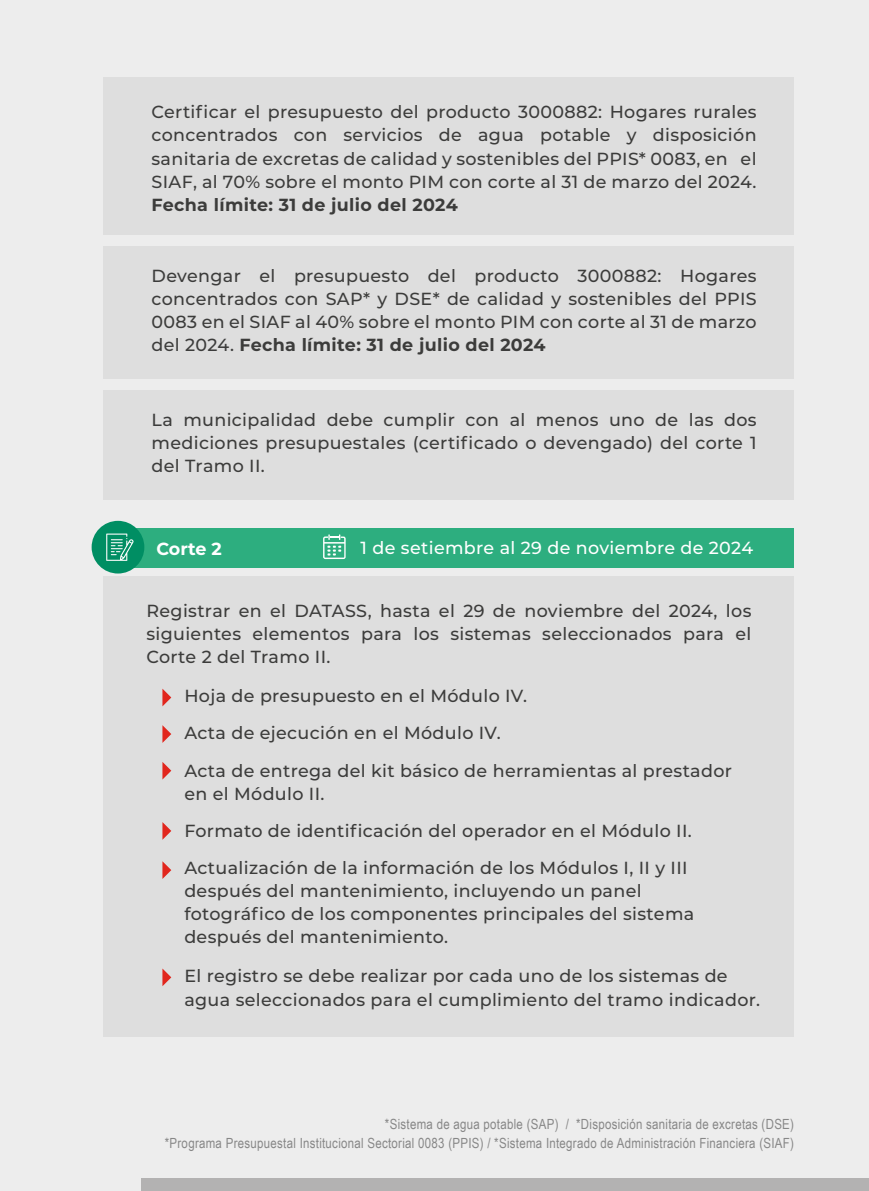
<style>
.page{position:relative;width:869px;height:1191px;background:#fff}
.page>*{position:absolute;margin:0;border:0;box-sizing:border-box;transform-origin:0 0}
.t1{font:500 17.5px/23.1px "Montserrat";letter-spacing:.02em;color:#3c3c3b;text-align:justify}
.t2{font:500 17.5px "Montserrat";letter-spacing:.02em;color:#fff}
.t3{font:700 17.5px "Montserrat";letter-spacing:.02em;color:#3c3c3b}
.t4{font:700 17.5px "Montserrat";letter-spacing:-.01em;color:#fff}
.t5{font:14px/19.6px "Arial Narrow";letter-spacing:.02em;color:#878787;text-align:right}
.s1{font-weight:700}
</style>
<div class="page">
<div style="left:0;top:0;width:868px;height:1191px;background:#ededed"></div>
<div style="left:104px;top:576px;width:689px;height:460px;background:#dedede"></div>
<svg style="left:162px;top:688px;width:9px;height:18px"></svg>
<svg style="left:162px;top:725px;width:9px;height:18px"></svg>
<svg style="left:162px;top:762px;width:9px;height:17px"></svg>
<svg style="left:162px;top:822px;width:9px;height:17px"></svg>
<svg style="left:162px;top:861px;width:9px;height:18px"></svg>
<svg style="left:162px;top:968px;width:9px;height:18px"></svg>
<div style="left:104px;top:78px;width:689px;height:157px;background:#dedede"></div>
<div style="left:104px;top:246px;width:689px;height:133px;background:#dedede"></div>
<div style="left:104px;top:390px;width:689px;height:110px;background:#dedede"></div>
<div style="left:141px;top:1178px;width:727px;height:13px;background:#b3b2b2"></div>
<div style="left:104px;top:528px;width:689px;height:40px;background:#2dae7f"></div>
<svg style="left:323px;top:534px;width:22px;height:25px"></svg>
<div style="left:92px;top:521px;width:52px;height:52px;background:#008e63;border-radius:50%"></div>
<svg style="left:106px;top:533px;width:27px;height:28px"></svg>
<p class="t1" style="left:151px;top:100px;width:606px">Certificar el presupuesto del producto 3000882: Hogares rurales concentrados con servicios de agua potable y disposición sanitaria de excretas de calidad y sostenibles del PPIS* 0083, en el SIAF, al 70% sobre el monto PIM con corte al 31 de marzo del 2024.</p>
<p class="t3" style="left:151px;top:192px;width:307px">Fecha límite: 31 de julio del 2024</p>
<p class="t1" style="left:151px;top:263px;width:606px">Devengar el presupuesto del producto 3000882: Hogares concentrados con SAP* y DSE* de calidad y sostenibles del PPIS 0083 en el SIAF al 40% sobre el monto PIM con corte al 31 de marzo del 2024. <span class="s1">Fecha límite: 31 de julio del 2024</span></p>
<p class="t1" style="left:151px;top:407px;width:606px">La municipalidad debe cumplir con al menos uno de las dos mediciones presupuestales (certificado o devengado) del corte 1 del Tramo II.</p>
<p class="t4" style="left:156px;top:536px;width:67px">Corte 2</p>
<p class="t2" style="left:360px;top:535px;width:394px">1 de setiembre al 29 de noviembre de 2024</p>
<p class="t1" style="left:146px;top:598px;width:606px">Registrar en el DATASS, hasta el 29 de noviembre del 2024, los siguientes elementos para los sistemas seleccionados para el Corte 2 del Tramo II.</p>
<p class="t1" style="left:184px;top:677px;width:549px;line-height:37.1px;text-align:left">Hoja de presupuesto en el Módulo IV.<br>Acta de ejecución en el Módulo IV.<br>Acta de entrega del kit básico de herramientas al prestador</p>
<p class="t1" style="left:184px;top:774px;width:508px;line-height:37.1px;text-align:left">en el Módulo II.<br>Formato de identificación del operador en el Módulo II.<br>Actualización de la información de los Módulos I, II y III</p>
<p class="t1" style="left:184px;top:878px;width:511px;text-align:left">después del mantenimiento, incluyendo un panel fotográfico de los componentes principales del sistema después del mantenimiento.</p>
<p class="t1" style="left:184px;top:964px;width:577px">El registro se debe realizar por cada uno de los sistemas de agua seleccionados para el cumplimiento del tramo indicador.</p>
<p class="t5" style="left:165px;top:1113px;width:630px">*Sistema de agua potable (SAP) / *Disposición sanitaria de excretas (DSE)<br>*Programa Presupuestal Institucional Sectorial 0083 (PPIS) / *Sistema Integrado de Administración Financiera (SIAF)</p>
</div>
